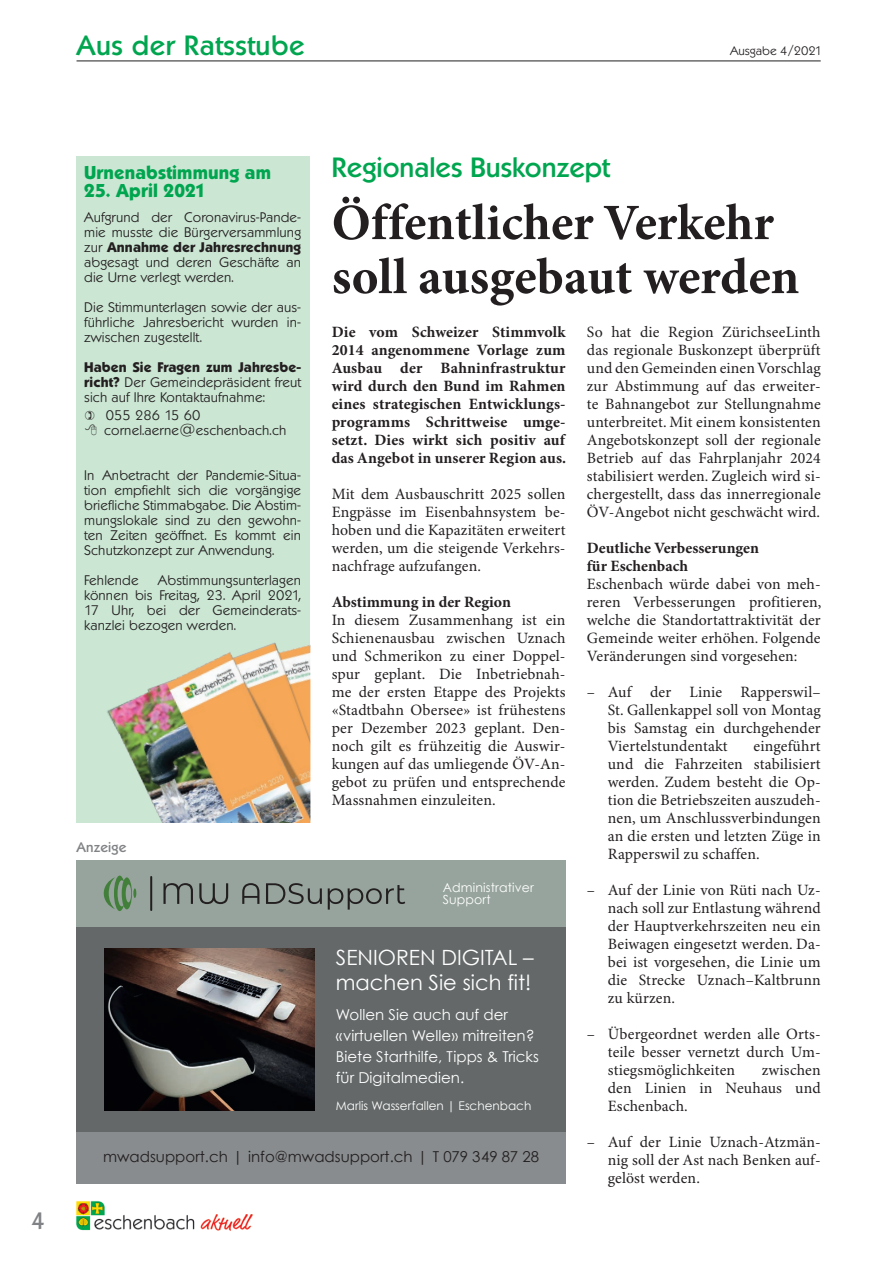
<style>
.page{position:relative;width:893px;height:1263px;background:#fff}
.page>*{position:absolute;margin:0;border:0;box-sizing:border-box;transform-origin:0 0}
.t1{font:700 51px/54px "Minion Pro";letter-spacing:-.005em;color:#231f20}
.t2{font:500 27px "Koblenz TS";color:#00a54f}
.t3{font:500 27px "Koblenz TS";letter-spacing:.02em;color:#00a54f}
.t4{font:500 22.5px "Koblenz TS";color:#808285}
.t5{font:21px/25.5px "Century Gothic";color:#fff}
.t6{font:700 18px "Koblenz TS";letter-spacing:.01em;color:#00a54f}
.t7{font:15.75px/18px "Minion Pro";letter-spacing:.01em;color:#231f20;text-align:justify}
.t8{font:700 15.75px/18px "Minion Pro";letter-spacing:.005em;color:#231f20;text-align:justify}
.t9{font:15px/21px "Century Gothic";color:#fff}
.t10{font:15px "Century Gothic";color:#231f20}
.t11{font:300 13.5px/15px "Koblenz TS";letter-spacing:.01em;color:#231f20;text-align:justify}
.t12{font:500 13.5px "Koblenz TS";letter-spacing:.01em;color:#808285}
.t13{font:12.6px/12px "Century Gothic";letter-spacing:.01em;color:#fff}
.t14{font:12px "Century Gothic";color:#fff}
.t15{font:300 12px "Koblenz TS";color:#231f20}
.s1{font-weight:700}
</style>
<div class="page">
<hr style="left:77px;top:61px;width:744px;height:1px;background:#231f20">
<img style="left:76px;top:1201px;width:177px;height:30px">
<div style="left:77px;top:927px;width:489px;height:205px;background:#646868"></div>
<div style="left:77px;top:860px;width:489px;height:67px;background:#96a49d"></div>
<div style="left:77px;top:1132px;width:489px;height:51px;background:#888c8e"></div>
<svg style="left:104px;top:875px;width:32px;height:36px"></svg>
<hr style="left:150px;top:877px;width:2px;height:33px;background:#231f20">
<svg style="left:163px;top:883px;width:242px;height:26px"></svg>
<img style="left:105px;top:949px;width:210px;height:161px">
<div style="left:76px;top:157px;width:234px;height:666px;background:#cbe6d3"></div>
<img style="left:107px;top:642px;width:203px;height:181px">
<h2 class="t3" style="left:77px;top:29px;width:230px">Aus der Ratsstube</h2>
<p class="t15" style="left:730px;top:43px;width:94px">Ausgabe 4/2021</p>
<h3 class="t4" style="left:31px;top:1207px;width:15px">4</h3>
<h2 class="t2" style="left:332px;top:151px;width:280px">Regionales Buskonzept</h2>
<h1 class="t1" style="left:332px;top:198px;width:469px">Öffentlicher Verkehr soll ausgebaut werden</h1>
<p class="t8" style="left:332px;top:324px;width:236px">Die vom Schweizer Stimmvolk 2014 angenommene Vorlage zum Ausbau der Bahninfrastruktur wird durch den Bund im Rahmen eines strategischen Entwicklungs&shy;programms Schrittweise umge&shy;setzt. Dies wirkt sich positiv auf das Angebot in unserer Region aus.</p>
<p class="t7" style="left:332px;top:486px;width:235px">Mit dem Ausbauschritt 2025 sollen Engpässe im Eisenbahnsystem be&shy;hoben und die Kapazitäten erweitert werden, um die steigende Verkehrs&shy;nachfrage aufzufangen.</p>
<p class="t8" style="left:332px;top:594px;width:181px">Abstimmung in der Region</p>
<p class="t7" style="left:332px;top:612px;width:235px">In diesem Zusammenhang ist ein Schienenausbau zwischen Uznach und Schmerikon zu einer Doppel&shy;spur geplant. Die Inbetriebnah&shy;me der ersten Etappe des Projekts «Stadtbahn Obersee» ist frühestens per Dezember 2023 geplant. Den&shy;noch gilt es frühzeitig die Auswir&shy;kungen auf das umliegende ÖV-An&shy;gebot zu prüfen und entsprechende Massnahmen einzuleiten.</p>
<p class="t6" style="left:84px;top:161px;width:188px">Urnenabstimmung am</p>
<p class="t6" style="left:84px;top:179px;width:123px">25. April 2021</p>
<p class="t11" style="left:84px;top:210px;width:218px">Aufgrund der Coronavirus-Pande&shy;mie musste die Bürgerversammlung zur <span class="s1">Annahme der Jahresrechnung </span>abgesagt und deren Geschäfte an die Urne verlegt werden.</p>
<p class="t11" style="left:84px;top:300px;width:218px">Die Stimmunterlagen sowie der aus&shy;führliche Jahresbericht wurden in&shy;zwischen zugestellt.</p>
<p class="t11" style="left:84px;top:360px;width:218px"><span class="s1">Haben Sie Fragen zum Jahresbe&shy;richt?</span> Der Gemeindepräsident freut sich auf Ihre Kontaktaufnahme:</p>
<p class="t11" style="left:104px;top:408px;width:184px">055 286 15 60 cornel.aerne@eschenbach.ch</p>
<p class="t11" style="left:84px;top:468px;width:218px">In Anbetracht der Pandemie-Situa&shy;tion empfiehlt sich die vorgängige briefliche Stimmabgabe. Die Abstim&shy;mungslokale sind zu den gewohn&shy;ten Zeiten geöffnet. Es kommt ein Schutzkonzept zur Anwendung.</p>
<p class="t11" style="left:84px;top:573px;width:56px">Fehlende</p>
<p class="t7" style="left:587px;top:324px;width:235px">So hat die Region ZürichseeLinth das regionale Buskonzept überprüft und den Gemeinden einen Vorschlag zur Abstimmung auf das erweiter&shy;te Bahnangebot zur Stellungnahme unterbreitet. Mit einem konsistenten Angebotskonzept soll der regionale Betrieb auf das Fahrplanjahr 2024 stabilisiert werden. Zugleich wird si&shy;chergestellt, dass das innerregionale ÖV-Angebot nicht geschwächt wird.</p>
<p class="t8" style="left:587px;top:540px;width:174px">Deutliche Verbesserungen für Eschenbach</p>
<p class="t7" style="left:587px;top:576px;width:236px">Eschenbach würde dabei von meh&shy;reren Verbesserungen profitieren, welche die Standortattraktivität der Gemeinde weiter erhöhen. Folgende Veränderungen sind vorgesehen:</p>
<p class="t7" style="left:608px;top:684px;width:214px;text-indent:-21px">– Auf der Linie Rapperswil– St. Gallenkappel soll von Montag bis Samstag ein durchgehender Viertelstundentakt</p>
<p class="t11" style="left:84px;top:573px;width:218px;text-indent:74px">Abstimmungsunterlagen können bis Freitag, 23. April 2021, 17 Uhr, bei der Gemeinderats&shy;kanzlei bezogen werden.</p>
<p class="t7" style="left:608px;top:738px;width:214px;text-indent:146px">eingeführt und die Fahrzeiten stabilisiert werden. Zudem besteht die Op&shy;tion die Betriebszeiten auszudeh&shy;nen, um Anschlussverbindungen an die ersten und letzten Züge in Rapperswil zu schaffen.</p>
<p class="t7" style="left:608px;top:882px;width:214px;text-indent:-21px">– Auf der Linie von Rüti nach Uz&shy;nach soll zur Entlastung während der Hauptverkehrszeiten neu ein Beiwagen eingesetzt werden. Da&shy;bei ist vorgesehen, die Linie um die Strecke Uznach–Kaltbrunn zu kürzen.</p>
<p class="t7" style="left:608px;top:1026px;width:214px;text-indent:-21px">– Übergeordnet werden alle Orts&shy;teile besser vernetzt durch Um&shy;stiegsmöglichkeiten</p>
<p class="t12" style="left:77px;top:839px;width:51px">Anzeige</p>
<p class="t13" style="left:443px;top:882px;width:93px">Administrativer<br>Support</p>
<h3 class="t5" style="left:336px;top:944px;width:199px">SENIOREN DIGITAL – machen Sie sich fit!</h3>
<p class="t9" style="left:336px;top:1004px;width:204px">Wollen Sie auch auf der «virtuellen Welle» mitreiten?<br>Biete Starthilfe, Tipps &amp; Tricks für Digitalmedien.</p>
<p class="t14" style="left:336px;top:1098px;width:197px">Marlis Wasserfallen | Eschenbach</p>
<p class="t7" style="left:608px;top:1062px;width:214px;text-indent:154px">zwischen den Linien in Neuhaus und Eschenbach.</p>
<p class="t7" style="left:608px;top:1134px;width:214px;text-indent:-21px">– Auf der Linie Uznach-Atzmän&shy;nig soll der Ast nach Benken auf&shy;gelöst werden.</p>
<p class="t10" style="left:103px;top:1148px;width:438px">mwadsupport.ch | info@mwadsupport.ch | T 079 349 87 28</p>
</div>
